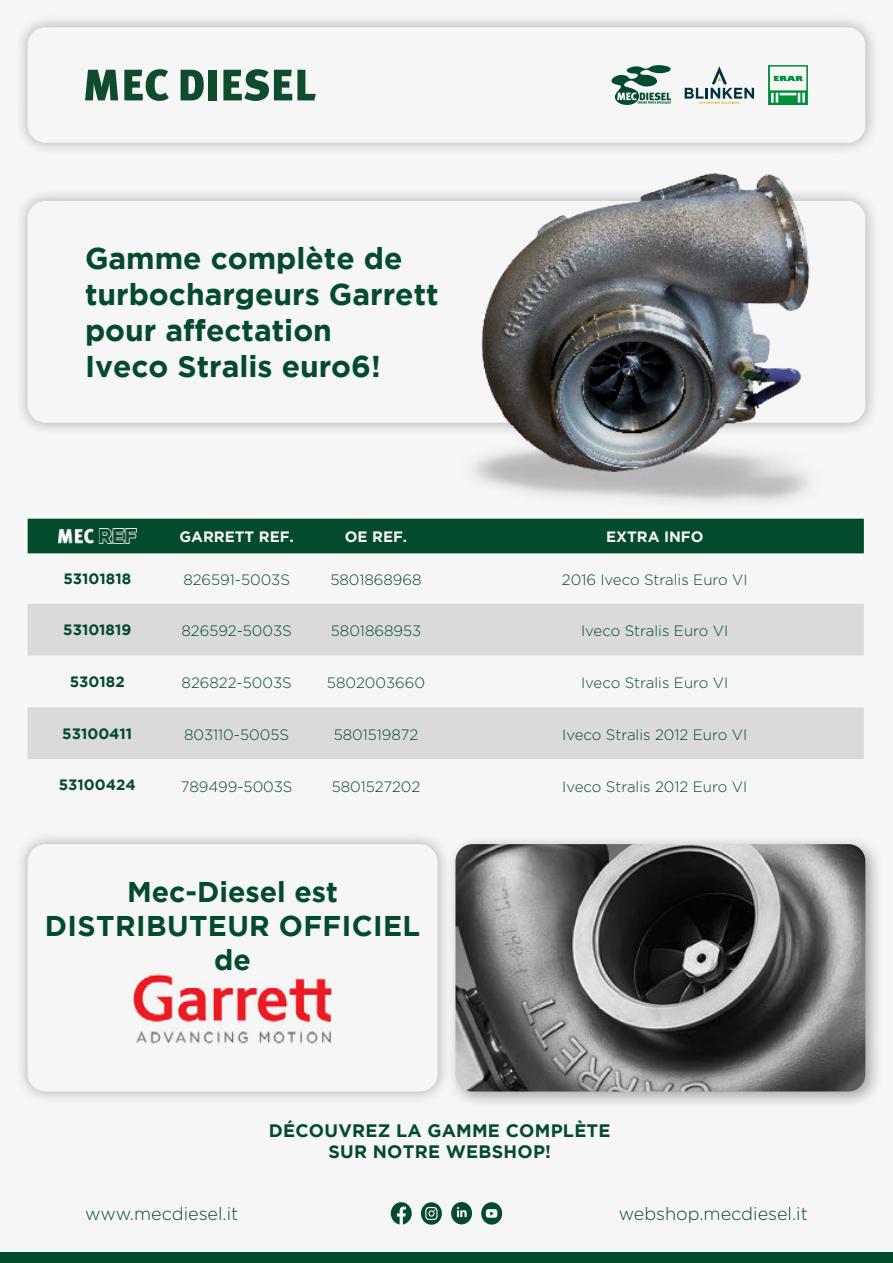
<style>
.page{position:relative;width:893px;height:1263px;background:#f6f6f6}
.page>*{position:absolute;margin:0;border:0;box-sizing:border-box;transform-origin:0 0}
.t1{font:700 30px/36px "Gotham";color:#044a2c}
.t2{font:700 28.5px/34.2px "Gotham";letter-spacing:.015em;color:#044a2c;text-align:center}
.t3{font:700 18px/21.6px "Gotham";letter-spacing:.015em;color:#044a2c;text-align:center}
.t4{font:300 18px "Gotham";color:#044a2c}
.t5{font:300 15px "Gotham";color:#044a2c}
.t6{font:700 15px "Gotham";color:#044a2c}
.t7{font:700 15px "Gotham";color:#f6f6f6}
</style>
<div class="page">
<div style="left:14px;top:13px;width:865px;height:144px;background:#000;opacity:.3"></div>
<div style="left:28px;top:27px;width:837px;height:116px;background:#f6f6f6;border-radius:18px"></div>
<div style="left:0;top:1252px;width:893px;height:11px;background:#044a2c"></div>
<svg style="left:421px;top:1202px;width:21px;height:23px"></svg>
<svg style="left:391px;top:1202px;width:21px;height:22px"></svg>
<svg style="left:481px;top:1202px;width:21px;height:22px"></svg>
<svg style="left:451px;top:1202px;width:21px;height:22px"></svg>
<svg style="left:85px;top:70px;width:33px;height:30px"></svg>
<svg style="left:124px;top:69px;width:45px;height:32px"></svg>
<svg style="left:181px;top:70px;width:23px;height:30px"></svg>
<div style="left:208px;top:70px;width:8px;height:30px;background:#0f4b2d"></div>
<svg style="left:223px;top:69px;width:93px;height:32px"></svg>
<svg style="left:768px;top:65px;width:40px;height:40px"></svg>
<svg style="left:611px;top:65px;width:60px;height:40px"></svg>
<svg style="left:685px;top:66px;width:69px;height:38px"></svg>
<div style="left:14px;top:187px;width:865px;height:249px;background:#000;opacity:.3"></div>
<div style="left:28px;top:201px;width:837px;height:222px;background:#f6f6f6;border-radius:18px"></div>
<div style="left:14px;top:830px;width:437px;height:275px;background:#000;opacity:.3"></div>
<div style="left:28px;top:844px;width:409px;height:247px;background:#f6f6f6;border-radius:18px"></div>
<img style="left:437px;top:138px;width:442px;height:381px">
<div style="left:28px;top:519px;width:836px;height:34px;background:#044a2c"></div>
<svg style="left:28px;top:604px;width:836px;height:155px;fill:#dadada"></svg>
<img style="left:58px;top:529px;width:79px;height:14px">
<img style="left:133px;top:974px;width:199px;height:70px">
<div style="left:446px;top:834px;width:438px;height:276px;background:#000;opacity:.34"></div>
<img style="left:455px;top:844px;width:410px;height:247px">
<h1 class="t1" style="left:85px;top:239px;width:355px">Gamme complète de turbochargeurs Garrett pour affectation<br>Iveco Stralis euro6!</h1>
<p class="t7" style="left:180px;top:527px;width:116px">GARRETT REF.</p>
<p class="t7" style="left:345px;top:527px;width:64px">OE REF.</p>
<p class="t7" style="left:606px;top:527px;width:99px">EXTRA INFO</p>
<p class="t6" style="left:64px;top:570px;width:69px">53101818</p>
<p class="t5" style="left:183px;top:572px;width:108px">826591-5003S</p>
<p class="t5" style="left:330px;top:572px;width:93px">5801868968</p>
<p class="t5" style="left:562px;top:572px;width:187px">2016 Iveco Stralis Euro VI</p>
<p class="t6" style="left:63px;top:621px;width:70px">53101819</p>
<p class="t5" style="left:181px;top:623px;width:112px">826592-5003S</p>
<p class="t5" style="left:331px;top:623px;width:92px">5801868953</p>
<p class="t5" style="left:581px;top:623px;width:149px">Iveco Stralis Euro VI</p>
<p class="t6" style="left:70px;top:673px;width:56px">530182</p>
<p class="t5" style="left:182px;top:675px;width:112px">826822-5003S</p>
<p class="t5" style="left:327px;top:675px;width:100px">5802003660</p>
<p class="t5" style="left:581px;top:675px;width:149px">Iveco Stralis Euro VI</p>
<p class="t6" style="left:62px;top:725px;width:71px">53100411</p>
<p class="t5" style="left:184px;top:726px;width:106px">803110-5005S</p>
<p class="t5" style="left:334px;top:726px;width:86px">5801519872</p>
<p class="t5" style="left:562px;top:726px;width:186px">Iveco Stralis 2012 Euro VI</p>
<p class="t6" style="left:59px;top:776px;width:79px">53100424</p>
<p class="t5" style="left:181px;top:778px;width:113px">789499-5003S</p>
<p class="t5" style="left:332px;top:778px;width:90px">5801527202</p>
<p class="t5" style="left:562px;top:778px;width:186px">Iveco Stralis 2012 Euro VI</p>
<h2 class="t2" style="left:45px;top:874px;width:377px">Mec-Diesel est<br>DISTRIBUTEUR OFFICIEL de</h2>
<p class="t3" style="left:269px;top:1119px;width:343px">DÉCOUVREZ LA GAMME COMPLÈTE<br>SUR NOTRE WEBSHOP!</p>
<p class="t4" style="left:85px;top:1204px;width:155px">www.mecdiesel.it</p>
<p class="t4" style="left:619px;top:1204px;width:191px">webshop.mecdiesel.it</p>
</div>
